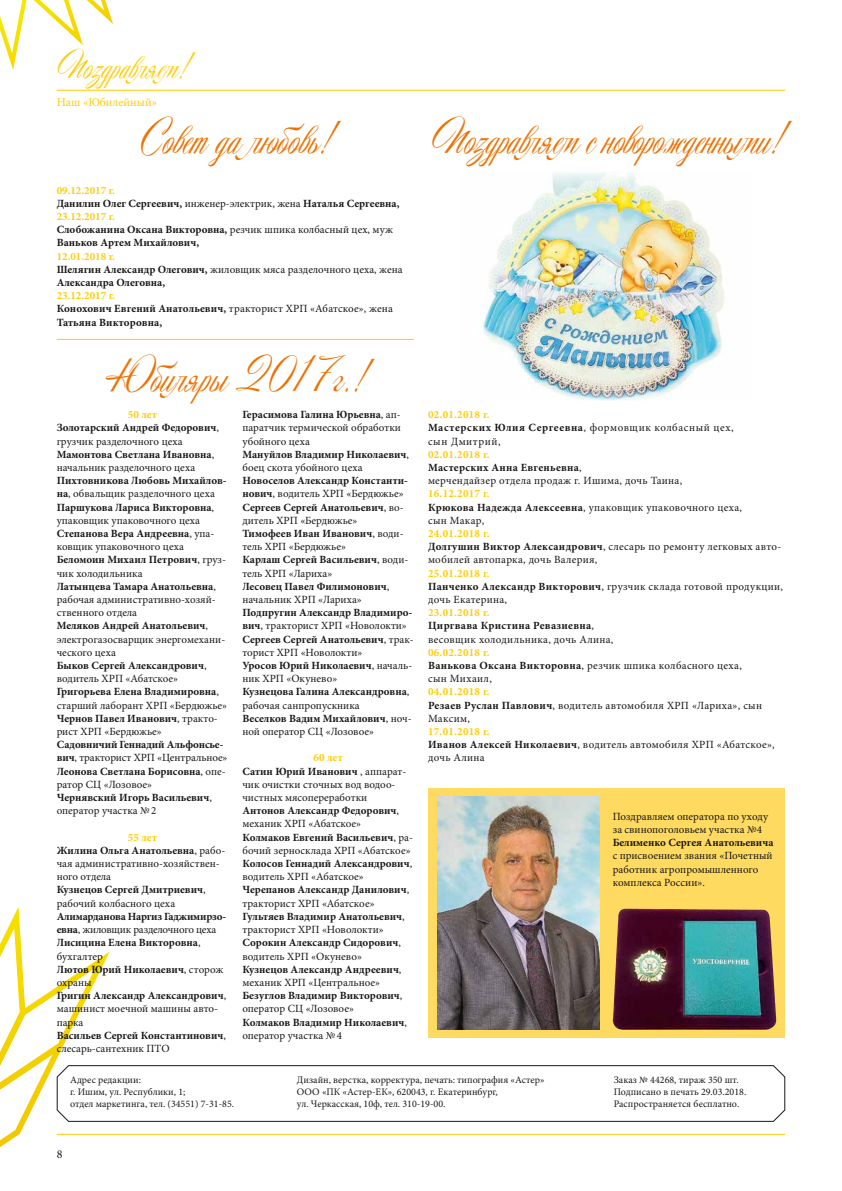
<style>
.page{position:relative;width:842px;height:1191px;background:#fff}
.page>*{position:absolute;margin:0;border:0;box-sizing:border-box;transform-origin:0 0}
.t1{font:45px "Martinascript C";letter-spacing:-.01em;color:#ee7100}
.t2{font:36px "Martinascript C";color:#fc0}
.t3{font:12px "Minion Pro";color:#fc0}
.t4{font:12px "Minion Pro";color:#181716}
.t5{font:11px/13.2px "Minion Pro";letter-spacing:.005em;color:#181716}
.t6{font:700 11px/13.2px "Minion Pro";color:#181716}
.t7{font:11px/13.2px "Minion Pro";letter-spacing:.025em;color:#181716}
.t8{font:11px/13.2px "Minion Pro";letter-spacing:.05em;color:#181716}
.t9{font:10px/12px "Minion Pro";color:#181716}
.s1{color:#fc0}
.s2{font-weight:400}
.s3{font-weight:700}
.s4{font-weight:700;color:#fc0}
</style>
<div class="page">
<svg style="left:0;top:907px;width:110px;height:240px"></svg>
<svg style="left:0;top:0;width:113px;height:70px"></svg>
<hr style="left:57px;top:90px;width:728px;height:1px;background:#fc0">
<hr style="left:57px;top:1133px;width:728px;height:1px;background:#fc0">
<svg style="left:56px;top:1064px;width:730px;height:58px"></svg>
<img style="left:483px;top:173px;width:241px;height:228px">
<hr style="left:57px;top:339px;width:357px;height:1px;background:#fc0">
<div style="left:429px;top:788px;width:356px;height:250px;background:#ffda61"></div>
<img style="left:437px;top:797px;width:163px;height:232px">
<img style="left:612px;top:908px;width:164px;height:122px">
<h2 class="t2" style="left:57px;top:42px;width:133px">Поздравляем!</h2>
<p class="t3" style="left:57px;top:94px;width:102px">Наш «Юбилейный»</p>
<h1 class="t1" style="left:139px;top:107px;width:194px">Совет да любовь!</h1>
<p class="t6" style="left:57px;top:183px;width:344px"><span class="s1">09.12.2017 г.<br></span>Данилин Олег Сергеевич, <span class="s2">инженер-электрик, жена</span> Наталья Сергеевна, <span class="s1">23.12.2017 г.<br></span>Слобожанина Оксана Викторовна, <span class="s2">резчик шпика колбасный цех, муж </span>Ваньков Артем Михайлович,</p>
<p class="t6" style="left:57px;top:249px;width:347px"><span class="s1">12.01.2018 г.<br></span>Шелягин Александр Олегович, <span class="s2">жиловщик мяса разделочного цеха, жена<br></span>Александра Олеговна,</p>
<p class="t6" style="left:57px;top:289px;width:338px"><span class="s1">23.12.2017 г.<br></span>Конохович Евгений Анатольевич, <span class="s2">тракторист ХРП «Абатское», жена<br></span>Татьяна Викторовна,</p>
<h1 class="t1" style="left:106px;top:345px;width:261px">Юбиляры 2017г.!</h1>
<p class="t6" style="left:57px;top:408px;width:164px;text-indent:71px"><span class="s1">50 лет<br></span>Золотарский Андрей Федорович<span class="s2">, грузчик разделочного цеха<br></span>Мамонтова Светлана Ивановна<span class="s2">, начальник разделочного цеха</span></p>
<p class="t5" style="left:57px;top:474px;width:172px"><span class="s3">Пихтовникова Любовь Михайлов&shy;на</span>, обвальщик разделочного цеха<br><span class="s3">Паршукова Лариса Викторовна</span>, упаковщик упаковочного цеха<br><span class="s3">Степанова Вера Андреевна</span>, упа&shy;ковщик упаковочного цеха<br><span class="s3">Беломоин Михаил Петрович</span>, груз&shy;чик холодильника<br><span class="s3">Латынцева Тамара Анатольевна</span>, рабочая административно-хозяй&shy;ственного отдела<br><span class="s3">Меляков Андрей Анатольевич</span>, электрогазосварщик энергомехани&shy;ческого цеха<br><span class="s3">Быков Сергей Александрович</span>, водитель ХРП «Абатское»<br><span class="s3">Григорьева Елена Владимировна</span>, старший лаборант ХРП «Бердюжье»<br><span class="s3">Чернов Павел Иванович</span>, тракто&shy;рист ХРП «Бердюжье»</p>
<p class="t6" style="left:57px;top:738px;width:172px">Садовничий Геннадий Альфонсье&shy;вич<span class="s2">, тракторист ХРП «Центральное»<br></span>Леонова Светлана Борисовна<span class="s2">, опе&shy;ратор СЦ «Лозовое»<br></span>Чернявский Игорь Васильевич<span class="s2">, оператор участка №2</span></p>
<p class="t5" style="left:57px;top:830px;width:170px;text-indent:71px"><span class="s4">55 лет<br></span><span class="s3">Жилина Ольга Анатольевна</span>, рабо&shy;чая административно-хозяйствен&shy;ного отдела<br><span class="s3">Кузнецов Сергей Дмитриевич</span>, рабочий колбасного цеха</p>
<p class="t6" style="left:57px;top:909px;width:171px">Алимарданова Наргиз Гаджимирзо&shy;евна<span class="s2">, жиловщик разделочного цеха<br></span>Лисицина Елена Викторовна<span class="s2">, бухгалтер<br></span>Лютов Юрий Николаевич<span class="s2">, сторож охраны<br></span>Григин Александр Александрович<span class="s2">, машинист моечной машины авто&shy;парка<br></span>Васильев Сергей Константинович<span class="s2">, слесарь-сантехник ПТО</span></p>
<p class="t5" style="left:242px;top:408px;width:168px"><span class="s3">Герасимова Галина Юрьевна</span>, ап&shy;паратчик термической обработки убойного цеха<br><span class="s3">Мануйлов Владимир Николаевич</span>, боец скота убойного цеха</p>
<p class="t6" style="left:242px;top:474px;width:167px">Новоселов Александр Константи&shy;нович<span class="s2">, водитель ХРП «Бердюжье»<br></span>Сергеев Сергей Анатольевич<span class="s2">, во&shy;дитель ХРП «Бердюжье»<br></span>Тимофеев Иван Иванович<span class="s2">, води&shy;тель ХРП «Бердюжье»<br></span>Карлаш Сергей Васильевич<span class="s2">, води&shy;тель ХРП «Лариха»<br></span>Лесовец Павел Филимонович<span class="s2">, начальник ХРП «Лариха»</span></p>
<p class="t6" style="left:242px;top:606px;width:173px">Подпругин Александр Владимиро&shy;вич<span class="s2">, тракторист ХРП «Новолокти»<br></span>Сергеев Сергей Анатольевич<span class="s2">, трак&shy;торист ХРП «Новолокти»<br></span>Уросов Юрий Николаевич<span class="s2">, началь&shy;ник ХРП «Окунево»<br></span>Кузнецова Галина Александровна<span class="s2">, рабочая санпропускника<br></span>Веселков Вадим Михайлович<span class="s2">, ноч&shy;ной оператор СЦ «Лозовое»</span></p>
<p class="t5" style="left:242px;top:751px;width:172px;text-indent:71px"><span class="s4">60 лет<br></span><span class="s3">Сатин Юрий Иванович</span> , аппарат&shy;чик очистки сточных вод водоо&shy;чистных мясопереработки<br><span class="s3">Антонов Александр Федорович</span>, механик ХРП «Абатское»<br><span class="s3">Колмаков Евгений Васильевич</span>, ра&shy;бочий зерносклада ХРП «Абатское»<br><span class="s3">Колосов Геннадий Александрович</span>, водитель ХРП «Абатское»<br><span class="s3">Черепанов Александр Данилович</span>, тракторист ХРП «Абатское»<br><span class="s3">Гультяев Владимир Анатольевич</span>, тракторист ХРП «Новолокти»<br><span class="s3">Сорокин Александр Сидорович</span>, водитель ХРП «Окунево»<br><span class="s3">Кузнецов Александр Андреевич</span>, механик ХРП «Центральное»<br><span class="s3">Безуглов Владимир Викторович</span>, оператор СЦ «Лозовое»<br><span class="s3">Колмаков Владимир Николаевич</span>, оператор участка №4</p>
<h1 class="t1" style="left:431px;top:107px;width:353px">Поздравляем с новорожденными!</h1>
<p class="t8" style="left:428px;top:408px;width:307px"><span class="s4">02.01.2018 г.<br></span><span class="s3">Мастерских Юлия Сергеевна</span>, формовщик колбасный цех, сын Дмитрий,</p>
<p class="t7" style="left:428px;top:447px;width:256px"><span class="s4">02.01.2018 г.<br></span><span class="s3">Мастерских Анна Евгеньевна</span>,<br>мерчендайзер отдела продаж г. Ишима, дочь Таина,</p>
<p class="t7" style="left:428px;top:487px;width:316px"><span class="s4">16.12.2017 г.<br></span><span class="s3">Крюкова Надежда Алексеевна</span>, упаковщик упаковочного цеха, сын Макар,</p>
<p class="t7" style="left:428px;top:527px;width:355px"><span class="s4">24.01.2018 г.<br></span><span class="s3">Долгушин Виктор Александрович</span>, слесарь по ремонту легковых авто&shy;мобилей автопарка, дочь Валерия,</p>
<p class="t7" style="left:428px;top:566px;width:356px"><span class="s4">25.01.2018 г.<br></span><span class="s3">Панченко Александр Викторович</span>, грузчик склада готовой продукции, дочь Екатерина,</p>
<p class="t7" style="left:428px;top:606px;width:187px"><span class="s4">23.01.2018 г.<br></span><span class="s3">Циргвава Кристина Ревазиевна</span>, весовщик холодильника, дочь Алина,</p>
<p class="t7" style="left:428px;top:645px;width:315px"><span class="s4">06.02.2018 г.<br></span><span class="s3">Ванькова Оксана Викторовна</span>, резчик шпика колбасного цеха, сын Михаил,</p>
<p class="t7" style="left:428px;top:685px;width:336px"><span class="s4">04.01.2018 г.<br></span><span class="s3">Резаев Руслан Павлович</span>, водитель автомобиля ХРП «Лариха», сын<br>Максим,</p>
<p class="t7" style="left:428px;top:725px;width:348px"><span class="s4">17.01.2018 г.<br></span><span class="s3">Иванов Алексей Николаевич</span>, водитель автомобиля ХРП «Абатское», дочь Алина</p>
<p class="t5" style="left:613px;top:809px;width:157px">Поздравляем оператора по уходу за свинопоголовьем участка №4</p>
<p class="t6" style="left:613px;top:836px;width:162px">Белименко Сергея Анатольевича</p>
<p class="t5" style="left:613px;top:849px;width:162px">с присвоением звания «Почетный работник агропромышленного комплекса России».</p>
<p class="t9" style="left:297px;top:1074px;width:249px">Дизайн, верстка, корректура, печать: типография «Астер»<br>ООО «ПК «Астер-ЕК», 620043, г. Екатеринбург,<br>ул. Черкасская, 10ф, тел. 310-19-00.</p>
<p class="t9" style="left:70px;top:1074px;width:165px">Адрес редакции:<br>г. Ишим, ул. Республики, 1;<br>отдел маркетинга, тел. (34551) 7-31-85.</p>
<p class="t9" style="left:614px;top:1074px;width:134px">Заказ № 44268, тираж 350 шт.<br>Подписано в печать 29.03.2018.<br>Распространяется бесплатно.</p>
<p class="t4" style="left:57px;top:1145px;width:7px">8</p>
</div>
